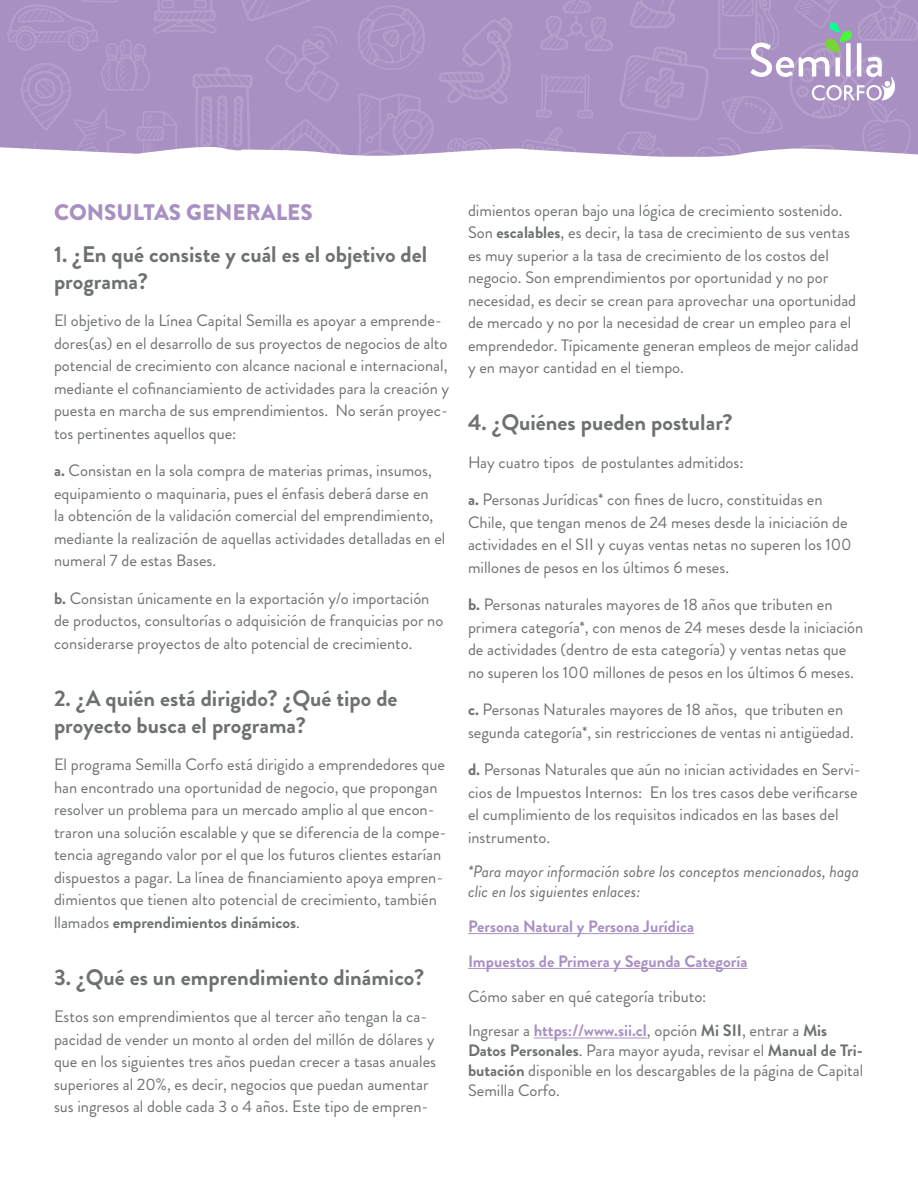
<style>
.page{position:relative;width:918px;height:1188px;background:#fff}
.page>*{position:absolute;margin:0;border:0;box-sizing:border-box;transform-origin:0 0}
.t1{font:700 22.5px/27px "Brandon Grotesque";color:#6e7171}
.t2{font:900 22.5px "Brandon Grotesque";color:#a990c3}
.t3{font:16.5px/22.5px "Brandon Grotesque";color:#6e7171}
.t4{font:italic 16.5px/19.8px "Brandon Grotesque";color:#6e7171}
.t5{font:700 16.5px/34.8px "Brandon Grotesque";color:#a990c3}
.s1{font-weight:700}
.s2{font-weight:700;color:#a990c3}
</style>
<div class="page">
<svg style="left:0;top:0;width:348px;height:155px;background:#ad95c5"></svg>
<svg style="left:357px;top:0;width:561px;height:157px;background:#ad96c6"></svg>
<hr style="left:468px;top:933px;width:226px;height:1px;background:#a990c3">
<hr style="left:468px;top:968px;width:280px;height:1px;background:#a990c3">
<hr style="left:534px;top:1038px;width:113px;height:1px;background:#a990c3">
<h1 class="t2" style="left:54px;top:196px;width:260px">CONSULTAS GENERALES</h1>
<h1 class="t1" style="left:54px;top:241px;width:375px">1. ¿En qué consiste y cuál es el objetivo del programa?</h1>
<p class="t3" style="left:54px;top:310px;width:397px">El objetivo de la Línea Capital Semilla es apoyar a emprende&shy;dores(as) en el desarrollo de sus proyectos de negocios de alto potencial de crecimiento con alcance nacional e internacional, mediante el cofinanciamiento de actividades para la creación y puesta en marcha de sus emprendimientos. No serán proyec&shy;tos pertinentes aquellos que:</p>
<p class="t3" style="left:54px;top:460px;width:393px"><span class="s1">a.</span> Consistan en la sola compra de materias primas, insumos, equipamiento o maquinaria, pues el énfasis deberá darse en<br>la obtención de la validación comercial del emprendimiento, mediante la realización de aquellas actividades detalladas en el numeral 7 de estas Bases.</p>
<p class="t3" style="left:54px;top:587px;width:391px"><span class="s1">b.</span> Consistan únicamente en la exportación y/o importación de productos, consultorías o adquisición de franquicias por no considerarse proyectos de alto potencial de crecimiento.</p>
<h1 class="t1" style="left:54px;top:685px;width:345px">2. ¿A quién está dirigido? ¿Qué tipo de proyecto busca el programa?</h1>
<p class="t3" style="left:54px;top:754px;width:394px">El programa Semilla Corfo está dirigido a emprendedores que han encontrado una oportunidad de negocio, que propongan resolver un problema para un mercado amplio al que encon&shy;traron una solución escalable y que se diferencia de la compe&shy;tencia agregando valor por el que los futuros clientes estarían dispuestos a pagar. La línea de financiamiento apoya empren&shy;dimientos que tienen alto potencial de crecimiento, también llamados <span class="s1">emprendimientos dinámicos</span>.</p>
<h1 class="t1" style="left:54px;top:964px;width:372px">3. ¿Qué es un emprendimiento dinámico?</h1>
<p class="t3" style="left:54px;top:1006px;width:384px">Estos son emprendimientos que al tercer año tengan la ca&shy;pacidad de vender un monto al orden del millón de dólares y que en los siguientes tres años puedan crecer a tasas anuales superiores al 20%, es decir, negocios que puedan aumentar sus ingresos al doble cada 3 o 4 años. Este tipo de empren-</p>
<p class="t3" style="left:468px;top:199px;width:392px">dimientos operan bajo una lógica de crecimiento sostenido.<br>Son <span class="s1">escalables</span>, es decir, la tasa de crecimiento de sus ventas es muy superior a la tasa de crecimiento de los costos del negocio. Son emprendimientos por oportunidad y no por necesidad, es decir se crean para aprovechar una oportunidad de mercado y no por la necesidad de crear un empleo para el emprendedor. Típicamente generan empleos de mejor calidad y en mayor cantidad en el tiempo.</p>
<h1 class="t1" style="left:468px;top:409px;width:266px">4. ¿Quiénes pueden postular?</h1>
<p class="t3" style="left:468px;top:451px;width:277px">Hay cuatro tipos de postulantes admitidos:</p>
<p class="t3" style="left:468px;top:488px;width:385px"><span class="s1">a.</span> Personas Jurídicas* con fines de lucro, constituidas en Chile, que tengan menos de 24 meses desde la iniciación de actividades en el SII y cuyas ventas netas no superen los 100 millones de pesos en los últimos 6 meses.</p>
<p class="t3" style="left:468px;top:593px;width:397px"><span class="s1">b.</span> Personas naturales mayores de 18 años que tributen en primera categoría*, con menos de 24 meses desde la iniciación de actividades (dentro de esta categoría) y ventas netas que no superen los 100 millones de pesos en los últimos 6 meses.</p>
<p class="t3" style="left:468px;top:698px;width:387px"><span class="s1">c.</span> Personas Naturales mayores de 18 años, que tributen en segunda categoría*, sin restricciones de ventas ni antigüedad.</p>
<p class="t3" style="left:468px;top:758px;width:394px"><span class="s1">d.</span> Personas Naturales que aún no inician actividades en Servi&shy;cios de Impuestos Internos: En los tres casos debe verificarse el cumplimiento de los requisitos indicados en las bases del instrumento.</p>
<p class="t4" style="left:468px;top:862px;width:392px">*Para mayor información sobre los conceptos mencionados, haga clic en los siguientes enlaces:</p>
<p class="t5" style="left:468px;top:909px;width:281px">Persona Natural y Persona Jurídica<br>Impuestos de Primera y Segunda Categoría</p>
<p class="t3" style="left:468px;top:979px;width:361px;line-height:34.8px">Cómo saber en qué categoría tributo:<br>Ingresar a <span class="s2">https://www.sii.cl</span>, opción <span class="s1">Mi SII</span>, entrar a <span class="s1">Mis</span></p>
<p class="t3" style="left:468px;top:1041px;width:397px;line-height:19.8px;text-align:justify"><span class="s1">Datos Personales</span>. Para mayor ayuda, revisar el <span class="s1">Manual de Tri&shy;butación</span> disponible en los descargables de la página de Capital Semilla Corfo.</p>
</div>
